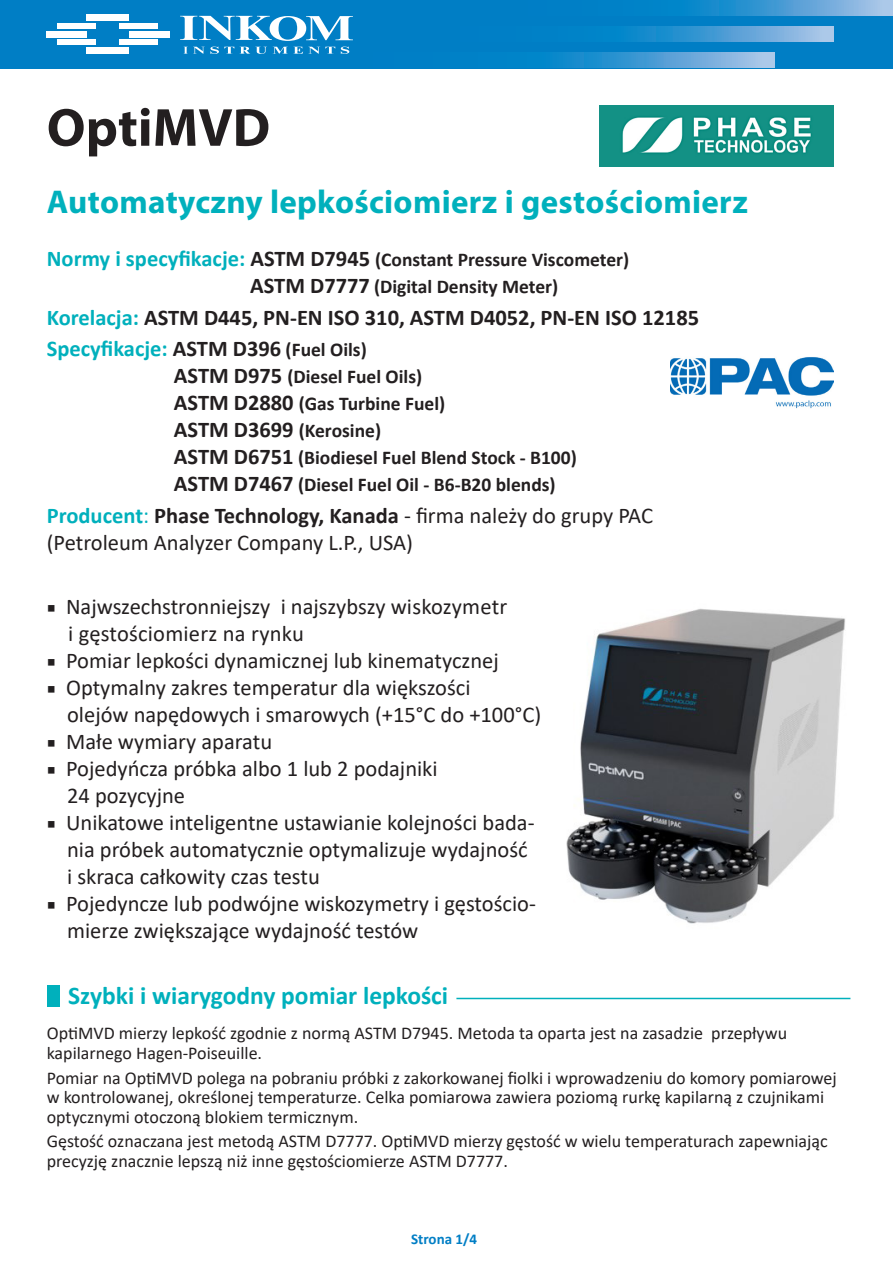
<style>
.page{position:relative;width:893px;height:1263px;background:#fff}
.page>*{position:absolute;margin:0;border:0;box-sizing:border-box;transform-origin:0 0}
.t1{font:700 54px "Myriad Pro";color:#231f20}
.t2{font:700 33px "Myriad Pro";letter-spacing:.01em;color:#00b0bc}
.t3{font:700 25.5px "Calibri";color:#00b0bc}
.t4{font:22.5px/27px "Calibri";color:#231f20}
.t5{font:700 22.5px "Calibri";color:#231f20}
.t6{font:700 22.5px "Calibri";color:#00b0bc}
.t7{font:700 19.5px/27px "Calibri";color:#231f20}
.t8{font:18px/19.8px "Calibri";color:#231f20}
.t9{font:700 15px "Calibri";color:#007ec5}
.s1{font-size:22.5px;color:#00b0bc}
.s2{font-size:22.5px}
.s3{color:#00b0bc}
.s4{color:#231f20}
.s5{font-size:19.5px;color:#231f20}
.s6{font-weight:700;color:#00b0bc}
.s7{font-weight:700}
.s8{font-family:"Minion Pro";font-weight:700}
</style>
<div class="page">
<div style="left:47px;top:985px;width:13px;height:21px;background:#00b0bc"></div>
<hr style="left:456px;top:998px;width:394px;height:1px;background:#00b0bc">
<div style="left:0;top:0;width:893px;height:68px;background:#007ec5"></div>
<svg style="left:340px;top:52px;width:435px;height:16px"></svg>
<div style="left:87px;top:14px;width:42px;height:7px;background:#fff"></div>
<div style="left:87px;top:47px;width:42px;height:6px;background:#fff"></div>
<div style="left:129px;top:31px;width:40px;height:6px;background:#fff"></div>
<div style="left:47px;top:31px;width:40px;height:6px;background:#fff"></div>
<div style="left:119px;top:39px;width:38px;height:6px;background:#fff"></div>
<div style="left:57px;top:39px;width:39px;height:6px;background:#fff"></div>
<div style="left:119px;top:23px;width:38px;height:6px;background:#fff"></div>
<div style="left:57px;top:23px;width:39px;height:6px;background:#fff"></div>
<svg style="left:180px;top:16px;width:173px;height:25px"></svg>
<svg style="left:184px;top:47px;width:50px;height:7px"></svg>
<svg style="left:240px;top:47px;width:26px;height:7px"></svg>
<svg style="left:273px;top:47px;width:62px;height:7px"></svg>
<svg style="left:341px;top:47px;width:8px;height:7px"></svg>
<svg style="left:631px;top:26px;width:203px;height:16px;background:#56a3d7"></svg>
<svg style="left:695px;top:0;width:198px;height:15px;background:#56a3d7"></svg>
<img style="left:600px;top:106px;width:233px;height:61px">
<img style="left:566px;top:608px;width:279px;height:316px">
<img style="left:670px;top:357px;width:163px;height:52px">
<p class="t1" style="left:47px;top:92px;width:225px">OptiMVD</p>
<p class="t2" style="left:47px;top:180px;width:703px">Automatyczny lepkościomierz i gestościomierz</p>
<p class="t7" style="left:250px;top:246px;width:380px;text-indent:-203px"><span class="s1">Normy i specyfikacje:</span> <span class="s2">ASTM D7945</span> (Constant Pressure Viscometer)<br><span class="s2">ASTM D7777</span> (Digital Density Meter)</p>
<p class="t5" style="left:47px;top:301px;width:654px"><span class="s3">Korelacja:</span> ASTM D445, PN-EN ISO 310, ASTM D4052, PN-EN ISO 12185</p>
<p class="t6" style="left:47px;top:333px;width:322px">Specyfikacje: <span class="s4">ASTM D396</span> <span class="s5">(Fuel Oils)</span></p>
<p class="t7" style="left:174px;top:363px;width:404px"><span class="s2">ASTM D975</span> (Diesel Fuel Oils)<br><span class="s2">ASTM D2880</span> (Gas Turbine Fuel)<br><span class="s2">ASTM D3699</span> (Kerosine)<br><span class="s2">ASTM D6751</span> (Biodiesel Fuel Blend Stock - B100)<br><span class="s2">ASTM D7467</span> (Diesel Fuel Oil - B6-B20 blends)</p>
<p class="t4" style="left:47px;top:501px;width:608px"><span class="s6">Producent</span><span class="s3">:</span> <span class="s7">Phase Technology, Kanada</span> - firma należy do grupy PAC (Petroleum Analyzer Company L.P., USA)</p>
<p class="t4" style="left:68px;top:592px;width:441px;text-indent:-21px"><span class="s8">■</span> Najwszechstronniejszy i najszybszy wiskozymetr i gęstościomierz na rynku</p>
<p class="t4" style="left:47px;top:646px;width:454px"><span class="s8">■</span> Pomiar lepkości dynamicznej lub kinematycznej</p>
<p class="t4" style="left:67px;top:673px;width:476px;text-indent:-20px"><span class="s8">■</span> Optymalny zakres temperatur dla większości<br>olejów napędowych i smarowych (+15°C do +100°C)</p>
<p class="t4" style="left:47px;top:727px;width:227px"><span class="s8">■</span> Małe wymiary aparatu</p>
<p class="t4" style="left:67px;top:754px;width:372px;text-indent:-20px"><span class="s8">■</span> Pojedyńcza próbka albo 1 lub 2 podajniki<br>24 pozycyjne</p>
<p class="t4" style="left:67px;top:808px;width:469px;text-indent:-20px"><span class="s8">■</span> Unikatowe inteligentne ustawianie kolejności bada&shy;nia próbek automatycznie optymalizuje wydajność i skraca całkowity czas testu</p>
<p class="t4" style="left:67px;top:889px;width:470px;text-indent:-20px"><span class="s8">■</span> Pojedyncze lub podwójne wiskozymetry i gęstościo&shy;mierze zwiększające wydajność testów</p>
<p class="t3" style="left:68px;top:977px;width:382px">Szybki i wiarygodny pomiar lepkości</p>
<p class="t8" style="left:47px;top:1023px;width:742px">OptiMVD mierzy lepkość zgodnie z normą ASTM D7945. Metoda ta oparta jest na zasadzie przepływu kapilarnego Hagen-Poiseuille.</p>
<p class="t8" style="left:47px;top:1067px;width:791px">Pomiar na OptiMVD polega na pobraniu próbki z zakorkowanej fiolki i wprowadzeniu do komory pomiarowej w kontrolowanej, określonej temperaturze. Celka pomiarowa zawiera poziomą rurkę kapilarną z czujnikami optycznymi otoczoną blokiem termicznym.</p>
<p class="t8" style="left:47px;top:1131px;width:782px">Gęstość oznaczana jest metodą ASTM D7777. OptiMVD mierzy gęstość w wielu temperaturach zapewniając precyzję znacznie lepszą niż inne gęstościomierze ASTM D7777.</p>
<p class="t9" style="left:411px;top:1229px;width:68px">Strona 1/4</p>
</div>
